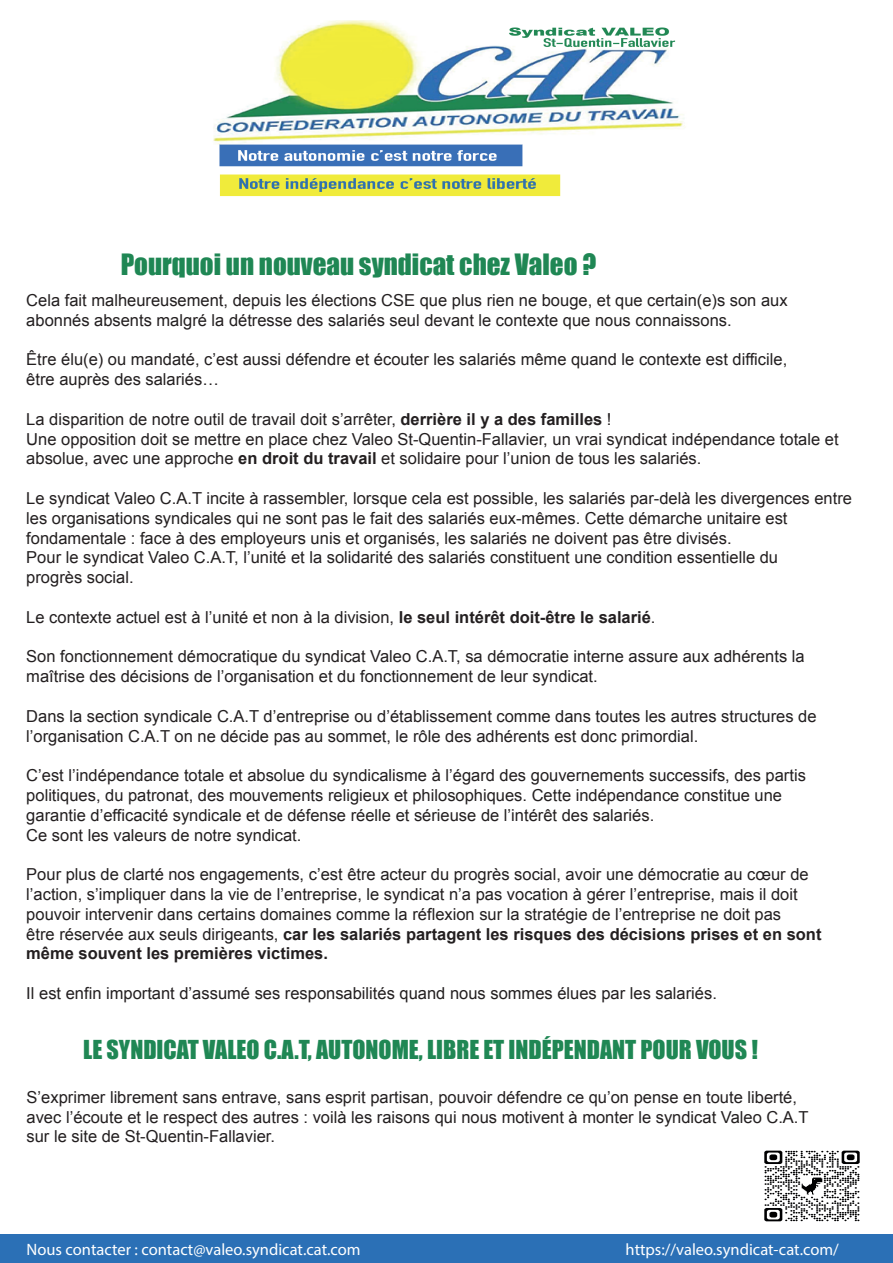
<style>
.page{position:relative;width:893px;height:1263px;background:#fff}
.page>*{position:absolute;margin:0;border:0;box-sizing:border-box;transform-origin:0 0}
.t1{font:27px "Impact";color:#1f8754}
.t2{font:24px "Impact";color:#1f8754}
.t3{font:16.5px/19.8px "Arial";color:#231f20}
.t4{font:16.5px "Myriad Pro";color:#fff}
.s1{font-weight:700}
</style>
<div class="page">
<img style="left:213px;top:20px;width:472px;height:177px">
<div style="left:0;top:1235px;width:893px;height:28px;background:#2b70b6"></div>
<img style="left:764px;top:1150px;width:96px;height:72px">
<h1 class="t1" style="left:121px;top:243px;width:477px">Pourquoi un nouveau syndicat chez Valeo ?</h1>
<p class="t3" style="left:26px;top:290px;width:763px">Cela fait malheureusement, depuis les élections CSE que plus rien ne bouge, et que certain(e)s son aux abonnés absents malgré la détresse des salariés seul devant le contexte que nous connaissons.</p>
<p class="t3" style="left:26px;top:350px;width:762px">Être élu(e) ou mandaté, c’est aussi défendre et écouter les salariés même quand le contexte est difficile, être auprès des salariés…</p>
<p class="t3" style="left:26px;top:409px;width:814px">La disparition de notre outil de travail doit s’arrêter, <span class="s1">derrière il y a des familles</span> !<br>Une opposition doit se mettre en place chez Valeo St-Quentin-Fallavier, un vrai syndicat indépendance totale et absolue, avec une approche <span class="s1">en droit du travail</span> et solidaire pour l’union de tous les salariés.</p>
<p class="t3" style="left:26px;top:488px;width:827px">Le syndicat Valeo C.A.T incite à rassembler, lorsque cela est possible, les salariés par-delà les divergences entre les organisations syndicales qui ne sont pas le fait des salariés eux-mêmes. Cette démarche unitaire est fondamentale : face à des employeurs unis et organisés, les salariés ne doivent pas être divisés.<br>Pour le syndicat Valeo C.A.T, l’unité et la solidarité des salariés constituent une condition essentielle du<br>progrès social.</p>
<p class="t3" style="left:26px;top:607px;width:631px">Le contexte actuel est à l’unité et non à la division, <span class="s1">le seul intérêt doit-être le salarié</span>.</p>
<p class="t3" style="left:26px;top:647px;width:780px">Son fonctionnement démocratique du syndicat Valeo C.A.T, sa démocratie interne assure aux adhérents la maîtrise des décisions de l’organisation et du fonctionnement de leur syndicat.</p>
<p class="t3" style="left:26px;top:706px;width:792px">Dans la section syndicale C.A.T d’entreprise ou d’établissement comme dans toutes les autres structures de l’organisation C.A.T on ne décide pas au sommet, le rôle des adhérents est donc primordial.</p>
<p class="t3" style="left:26px;top:766px;width:781px">C’est l’indépendance totale et absolue du syndicalisme à l’égard des gouvernements successifs, des partis politiques, du patronat, des mouvements religieux et philosophiques. Cette indépendance constitue une garantie d’efficacité syndicale et de défense réelle et sérieuse de l’intérêt des salariés.<br>Ce sont les valeurs de notre syndicat.</p>
<p class="t3" style="left:26px;top:865px;width:797px">Pour plus de clarté nos engagements, c’est être acteur du progrès social, avoir une démocratie au cœur de l’action, s’impliquer dans la vie de l’entreprise, le syndicat n’a pas vocation à gérer l’entreprise, mais il doit pouvoir intervenir dans certains domaines comme la réflexion sur la stratégie de l’entreprise ne doit pas<br>être réservée aux seuls dirigeants, <span class="s1">car les salariés partagent les risques des décisions prises et en sont même souvent les premières victimes.</span></p>
<p class="t3" style="left:26px;top:983px;width:692px">Il est enfin important d’assumé ses responsabilités quand nous sommes élues par les salariés.</p>
<h2 class="t2" style="left:83px;top:1031px;width:676px">LE SYNDICAT VALEO C.A.T, AUTONOME, LIBRE ET INDÉPENDANT POUR VOUS !</h2>
<p class="t3" style="left:27px;top:1087px;width:783px">S’exprimer librement sans entrave, sans esprit partisan, pouvoir défendre ce qu’on pense en toute liberté, avec l’écoute et le respect des autres : voilà les raisons qui nous motivent à monter le syndicat Valeo C.A.T sur le site de St-Quentin-Fallavier.</p>
<p class="t4" style="left:27px;top:1239px;width:336px">Nous contacter : contact@valeo.syndicat.cat.com</p>
<p class="t4" style="left:626px;top:1239px;width:215px">https://valeo.syndicat-cat.com/</p>
</div>
